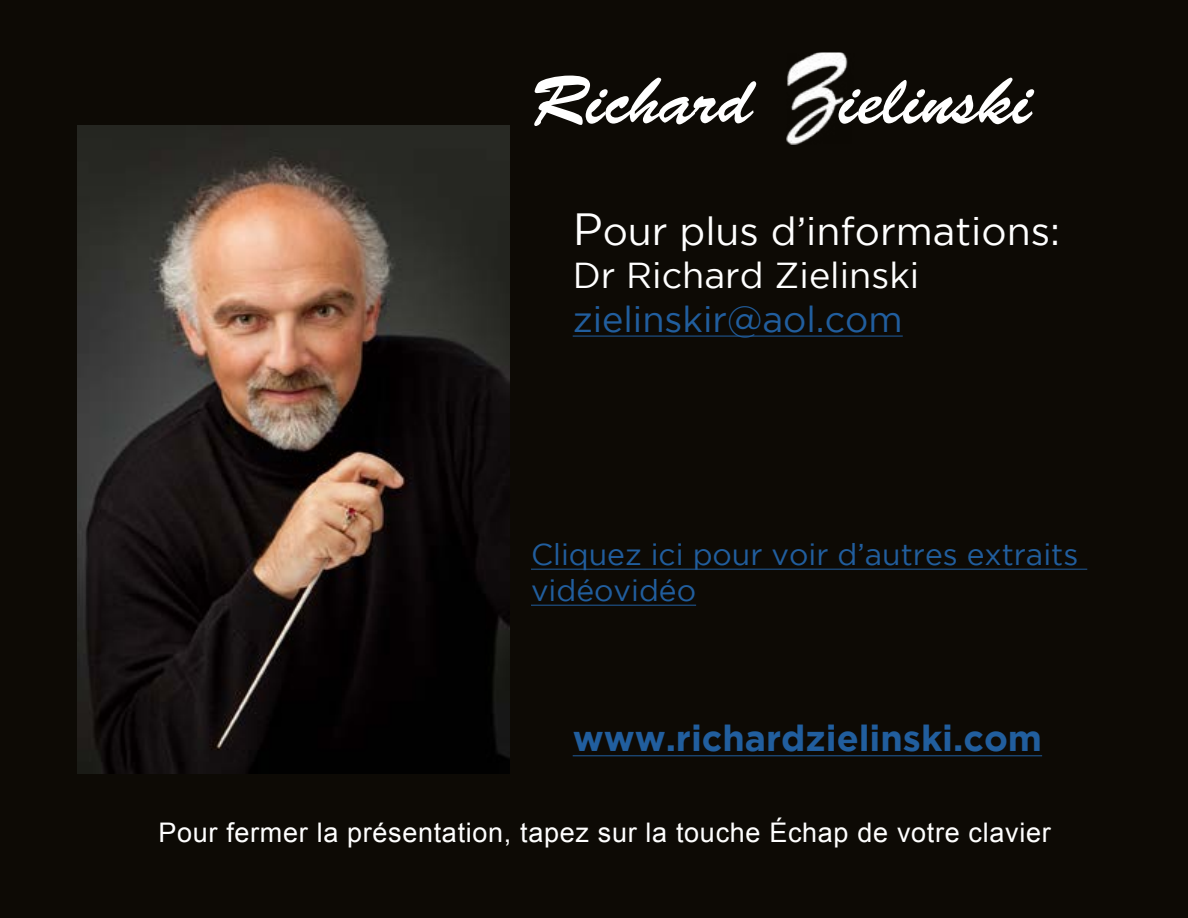
<style>
.page{position:relative;width:1188px;height:918px;background:#fff}
.page>*{position:absolute;margin:0;border:0;box-sizing:border-box;transform-origin:0 0}
.t1{font:69px "Brush Script Std";color:#fff}
.t2{font:39px "Gotham";color:#fff}
.t3{font:700 36px "Gotham";color:#215e9e}
.t4{font:36px "Gotham";color:#fff}
.t5{font:36px "Gotham";color:#215e9e}
.t6{font:30px/36px "Gotham";color:#215e9e}
.t7{font:27px "Arial";letter-spacing:.025em;color:#fff}
.s1{font-size:45px}
</style>
<div class="page">
<div style="left:0;top:0;width:1188px;height:917px;background:#0d0a05"></div>
<hr style="left:573px;top:336px;width:330px;height:1px;background:#215e9e">
<img style="left:77px;top:126px;width:432px;height:648px">
<hr style="left:531px;top:569px;width:556px;height:1px;background:#215e9e">
<hr style="left:531px;top:605px;width:165px;height:1px;background:#215e9e">
<img style="left:786px;top:52px;width:62px;height:93px">
<hr style="left:573px;top:755px;width:469px;height:1px;background:#215e9e">
<h1 class="t1" style="left:531px;top:62px;width:224px">Richard</h1>
<h1 class="t1" style="left:839px;top:62px;width:194px">ielinski</h1>
<h2 class="t2" style="left:573px;top:210px;width:489px"><span class="s1">P</span>our plus d’informations:</h2>
<h3 class="t4" style="left:573px;top:256px;width:348px">Dr Richard Zielinski</h3>
<h3 class="t5" style="left:573px;top:299px;width:332px">zielinskir@aol.com</h3>
<p class="t6" style="left:531px;top:536px;width:549px">Cliquez ici pour voir d’autres extraits vidéovidéo</p>
<h3 class="t3" style="left:573px;top:718px;width:471px">www.richardzielinski.com</h3>
<p class="t7" style="left:159px;top:815px;width:894px">Pour fermer la présentation, tapez sur la touche Échap de votre clavier</p>
</div>
